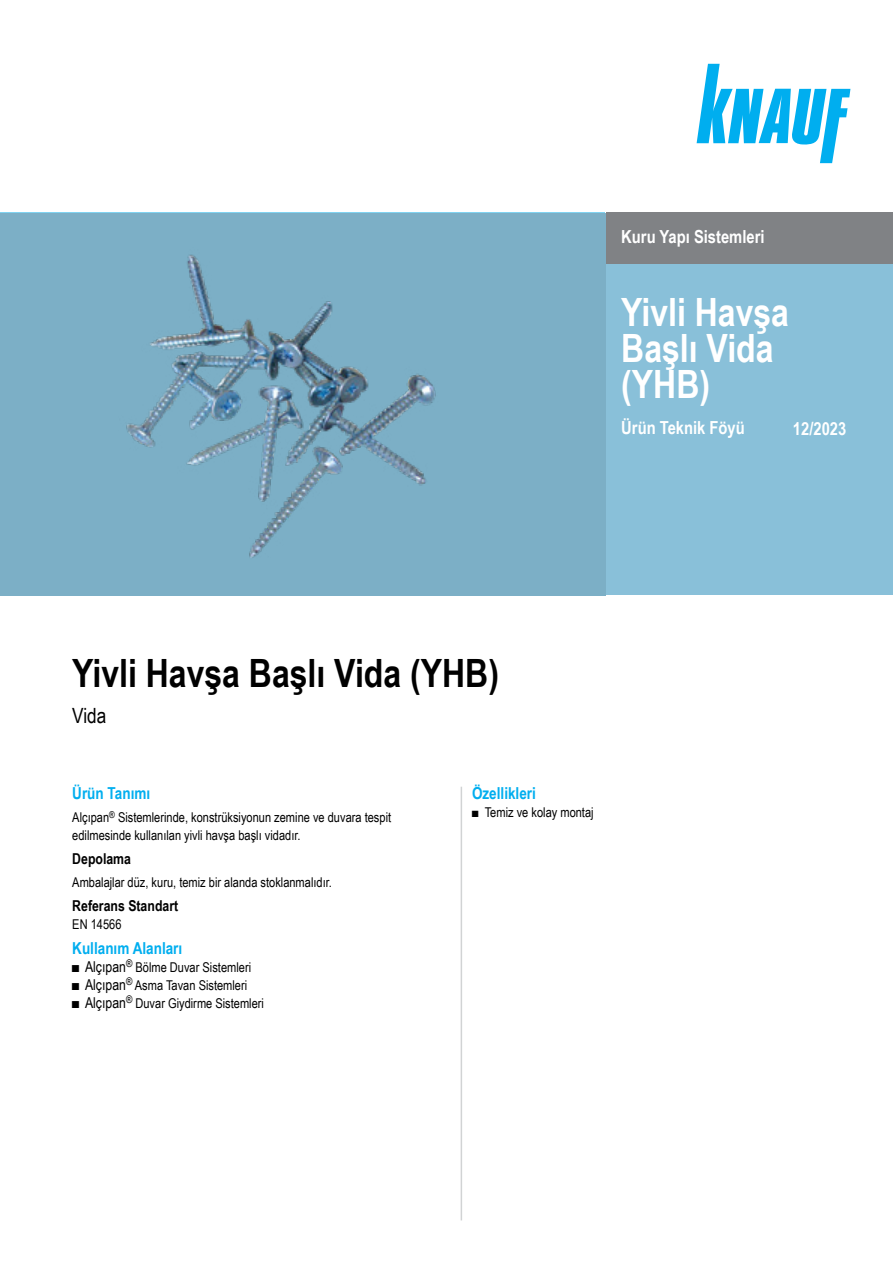
<style>
.page{position:relative;width:893px;height:1263px;background:#fff}
.page>*{position:absolute;margin:0;border:0;box-sizing:border-box;transform-origin:0 0}
.t1{font:700 39px "Arial Narrow";color:#000}
.t2{font:700 39px/36px "Arial Narrow";color:#fff}
.t3{font:21px "Arial Narrow";color:#000}
.t4{font:700 18px "Arial Narrow";color:#fff}
.t5{font:700 16.5px "Arial Narrow";color:#00aeef}
.t6{font:700 15px "Arial Narrow";color:#000}
.t7{font:13.5px/18px "Arial Narrow";color:#000}
.s1{font-size:15px}
</style>
<div class="page">
<div style="left:606px;top:213px;width:287px;height:382px;background:#89c0d9"></div>
<div style="left:606px;top:213px;width:287px;height:51px;background:#808285"></div>
<svg style="left:697px;top:64px;width:153px;height:99px"></svg>
<div style="left:0;top:213px;width:606px;height:382px;background:#7cafc6"></div>
<img style="left:126px;top:254px;width:310px;height:304px">
<hr style="left:461px;top:787px;width:1px;height:433px;background:#d1d3d4">
<h3 class="t4" style="left:621px;top:223px;width:145px">Kuru Yapı Sistemleri</h3>
<h1 class="t2" style="left:621px;top:292px;width:169px">Yivli Havşa<br>Başlı Vida (YHB)</h1>
<h3 class="t4" style="left:621px;top:414px;width:125px">Ürün Teknik Föyü</h3>
<h3 class="t4" style="left:793px;top:415px;width:55px">12/2023</h3>
<h1 class="t1" style="left:72px;top:644px;width:428px">Yivli Havşa Başlı Vida (YHB)</h1>
<h2 class="t3" style="left:72px;top:700px;width:36px">Vida</h2>
<p class="t5" style="left:72px;top:780px;width:79px">Ürün Tanımı</p>
<p class="t7" style="left:72px;top:808px;width:320px">Alçıpan<sup>®</sup> Sistemlerinde, konstrüksiyonun zemine ve duvara tespit edilmesinde kullanılan yivli havşa başlı vidadır.</p>
<p class="t6" style="left:72px;top:847px;width:60px">Depolama</p>
<p class="t7" style="left:72px;top:873px;width:261px">Ambalajlar düz, kuru, temiz bir alanda stoklanmalıdır.</p>
<p class="t6" style="left:72px;top:894px;width:107px">Referans Standart</p>
<p class="t7" style="left:72px;top:914px;width:51px">EN 14566</p>
<p class="t5" style="left:72px;top:936px;width:112px">Kullanım Alanları</p>
<p class="t7" style="left:72px;top:958px;width:180px"><span class="s1">■ Alçıpan</span><sup>®</sup> Bölme Duvar Sistemleri</p>
<p class="t7" style="left:72px;top:976px;width:176px"><span class="s1">■ Alçıpan</span><sup>®</sup> Asma Tavan Sistemleri</p>
<p class="t7" style="left:72px;top:994px;width:193px"><span class="s1">■ Alçıpan</span><sup>®</sup> Duvar Giydirme Sistemleri</p>
<p class="t5" style="left:472px;top:780px;width:65px">Özellikleri</p>
<p class="t7" style="left:472px;top:802px;width:123px">■ Temiz ve kolay montaj</p>
</div>
